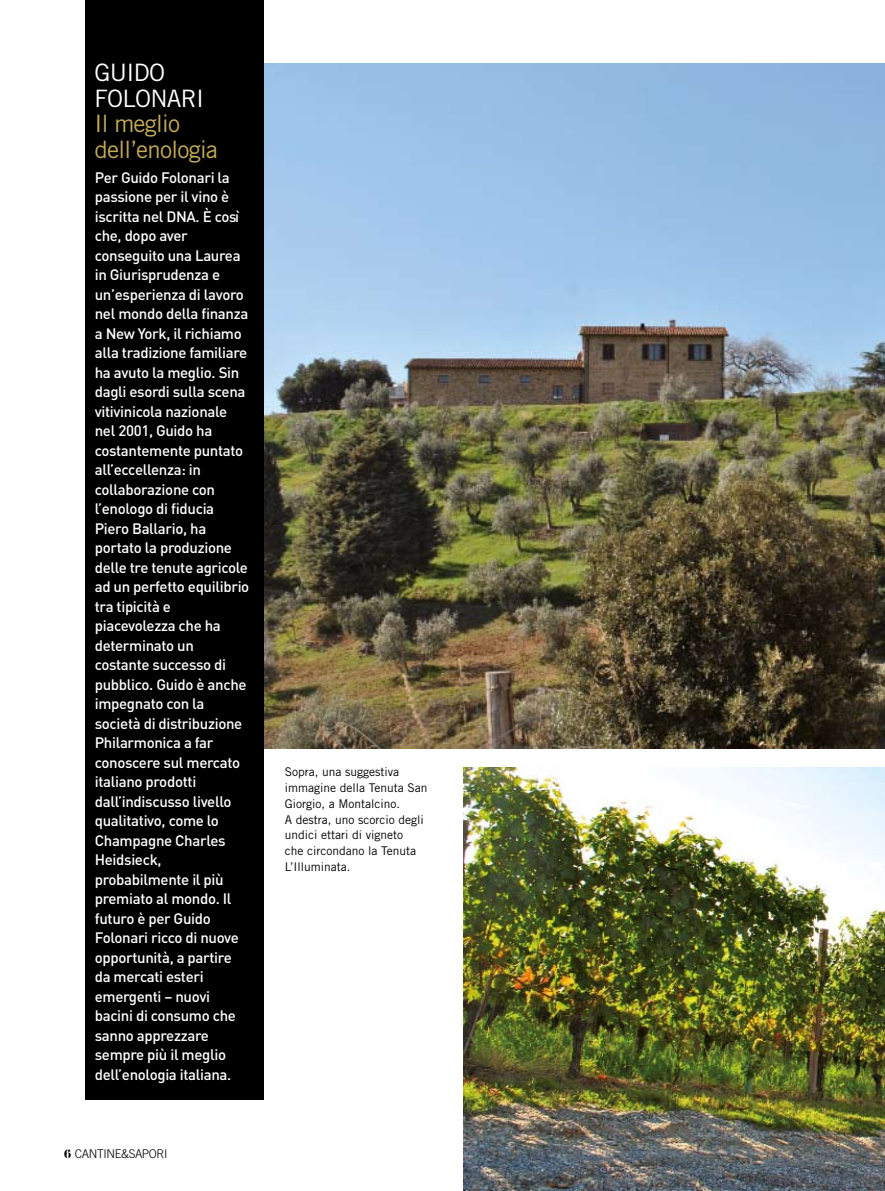
<style>
.page{position:relative;width:885px;height:1191px;background:#fff}
.page>*{position:absolute;margin:0;border:0;box-sizing:border-box;transform-origin:0 0}
.t1{font:24px/25.5px "Trade Gothic LT Std";letter-spacing:-.03em;color:#c4ac55}
.t2{font:24px/25.5px "Trade Gothic LT Std";letter-spacing:-.03em;color:#fff}
.t3{font:500 15px/19.5px "DIN";letter-spacing:-.02em;color:#fff}
.t4{font:12px/15.8px "Trade Gothic LT Std";color:#000}
.t5{font:300 12px "Trade Gothic";letter-spacing:-.03em;color:#000}
.s1{font-family:"Pistilli";font-weight:400}
</style>
<div class="page">
<img style="left:264px;top:64px;width:620px;height:684px">
<img style="left:463px;top:768px;width:421px;height:423px">
<div style="left:85px;top:0;width:179px;height:1099px;background:#000"></div>
<h1 class="t2" style="left:94px;top:60px;width:72px">GUIDO folon</h1>
<h1 class="t2" style="left:167px;top:85px;width:33px">ari</h1>
<h1 class="t1" style="left:94px;top:111px;width:125px">Il meglio dell’enologia</h1>
<p class="t3" style="left:95px;top:167px;width:156px">Per Guido Folonari la passione per il vino è iscritta nel DNA. È così che, dopo aver conseguito una Laurea in Giurisprudenza e un’esperienza di lavoro nel mondo della finanza a New York, il richiamo alla tradizione familiare ha avuto la meglio. Sin dagli esordi sulla scena vitivinicola nazionale nel 2001, Guido ha costantemente puntato all’eccellenza: in collaborazione con l’enologo di fiducia<br>Piero Ballario, ha portato la produzione delle tre tenute agricole ad un perfetto equilibrio tra tipicità e piacevolezza che ha determinato un costante successo di pubblico. Guido è anche impegnato con la società di distribuzione<br>Philarmonica a far conoscere sul mercato italiano prodotti dall’indiscusso livello qualitativo, come lo<br>Champagne Charles<br>Heidsieck, probabilmente il più premiato al mondo. Il futuro è per Guido<br>Folonari ricco di nuove opportunità, a partire da mercati esteri emergenti – nuovi bacini di consumo che sanno apprezzare sempre più il meglio dell’enologia italiana.</p>
<p class="t5" style="left:64px;top:1147px;width:105px"><span class="s1">6</span> CANTINE&amp;SAPORI</p>
<p class="t4" style="left:285px;top:764px;width:144px">Sopra, una suggestiva immagine della Tenuta San<br>Giorgio, a Montalcino.<br>A destra, uno scorcio degli undici ettari di vigneto<br>che circondano la Tenuta<br>L’Illuminata.</p>
</div>
